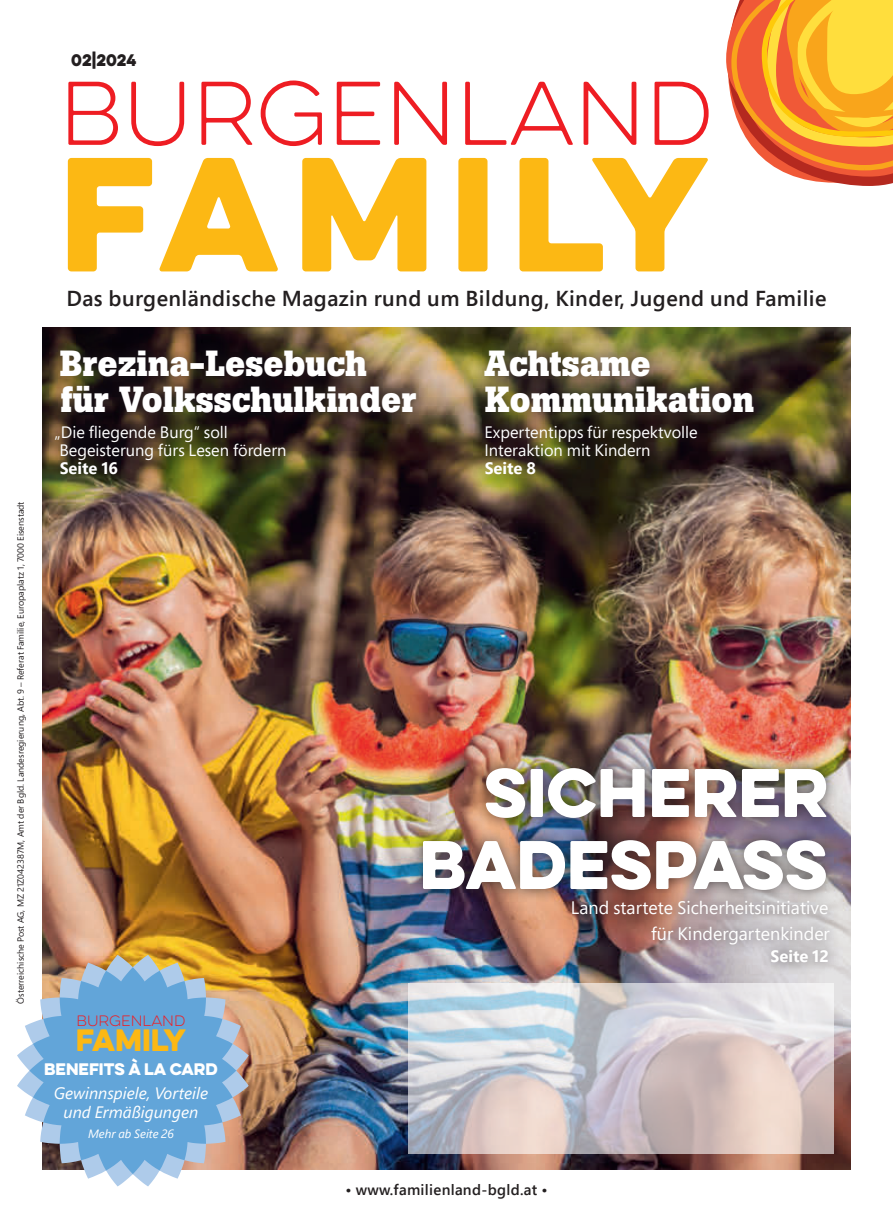
<style>
.page{position:relative;width:893px;height:1212px;background:#fff}
.page>*{position:absolute;margin:0;border:0;box-sizing:border-box;transform-origin:0 0}
.t1{font:145.5px "Eveleth Clean";letter-spacing:.1em;color:#fcb814}
.t2{font:100 80.85px "Eveleth Clean";color:#ee1d23}
.t3{font:61.5px/72px "Eveleth Clean";color:#fff;text-align:right}
.t4{font:700 36px/36px "Boton";color:#fff}
.t5{font:27.75px "Eveleth Clean";color:#fcb814}
.t6{font:600 21.6px "Segoe Pro";letter-spacing:.02em;color:#231f20}
.t7{font:18px/25.2px "Segoe Pro";color:#fff;text-align:right}
.t8{font:16.5px/18px "Segoe Pro";color:#fff}
.t9{font:italic 16.5px/19.5px "Segoe Pro";color:#fff;text-align:center}
.t10{font:700 16.5px "Segoe Pro";color:#fff}
.t11{font:600 15px "Segoe Pro";letter-spacing:.02em;color:#231f20}
.t12{font:15px "Eveleth Clean";color:#fff}
.t13{font:15px "Eveleth Clean";color:#231f20}
.t14{font:100 13.5px "Eveleth Clean";color:#ee1d23}
.t15{font:italic 12px "Segoe Pro";color:#fff}
.t16{font:9px "Segoe Pro";color:#231f20}
</style>
<div class="page">
<img style="left:43px;top:327px;width:807px;height:842px">
<svg style="left:408px;top:983px;width:425px;height:170px"></svg>
<div style="left:409px;top:754px;width:433px;height:222px;background:#231f20;opacity:.75"></div>
<div style="left:43px;top:336px;width:386px;height:152px;background:#231f20;opacity:.75"></div>
<div style="left:471px;top:336px;width:296px;height:152px;background:#231f20;opacity:.75"></div>
<svg style="left:17px;top:955px;width:232px;height:231px"></svg>
<svg style="left:726px;top:0;width:167px;height:186px"></svg>
<p class="t16" style="left:14px;top:1004px;width:504px;rotate:-90deg">Österreichische Post AG, MZ 21Z042387M, Amt der Bgld. Landesregierung, Abt. 9 – Referat Familie, Europaplatz 1, 7000 Eisenstadt</p>
<h3 class="t13" style="left:71px;top:49px;width:67px">02|2024</h3>
<h2 class="t2" style="left:59px;top:58px;width:656px">BURGENLAND</h2>
<h1 class="t1" style="left:59px;top:102px;width:652px">FAMILY</h1>
<h3 class="t6" style="left:67px;top:284px;width:761px">Das burgenländische Magazin rund um Bildung, Kinder, Jugend und Familie</h3>
<h3 class="t4" style="left:60px;top:345px;width:358px">Brezina-Lesebuch für Volksschulkinder</h3>
<h3 class="t8" style="left:55px;top:423px;width:233px">„Die fliegende Burg“ soll<br>Begeisterung fürs Lesen fördern</h3>
<h3 class="t10" style="left:60px;top:457px;width:60px">Seite 16</h3>
<h3 class="t4" style="left:484px;top:345px;width:271px">Achtsame<br>Kommunikation</h3>
<h3 class="t8" style="left:484px;top:423px;width:215px">Expertentipps für respektvolle<br>Interaktion mit Kindern</h3>
<h3 class="t10" style="left:485px;top:457px;width:53px">Seite 8</h3>
<h3 class="t14" style="left:76px;top:1011px;width:111px">BURGENLAND</h3>
<h3 class="t5" style="left:76px;top:1019px;width:112px">FAMILY</h3>
<h3 class="t12" style="left:44px;top:1057px;width:175px">BENEFITS À LA CARD</h3>
<h3 class="t9" style="left:54px;top:1082px;width:156px">Gewinnspiele, Vorteile und Ermäßigungen</h3>
<h3 class="t15" style="left:88px;top:1125px;width:87px">Mehr ab Seite 26</h3>
<h3 class="t3" style="left:419px;top:755px;width:410px">SICHERER<br>BADESPASS</h3>
<h3 class="t7" style="left:571px;top:895px;width:260px">Land startete Sicherheitsinitiative für Kindergartenkinder</h3>
<h3 class="t10" style="left:771px;top:944px;width:60px">Seite 12</h3>
<h3 class="t11" style="left:345px;top:1179px;width:204px">• www.familienland-bgld.at •</h3>
</div>
